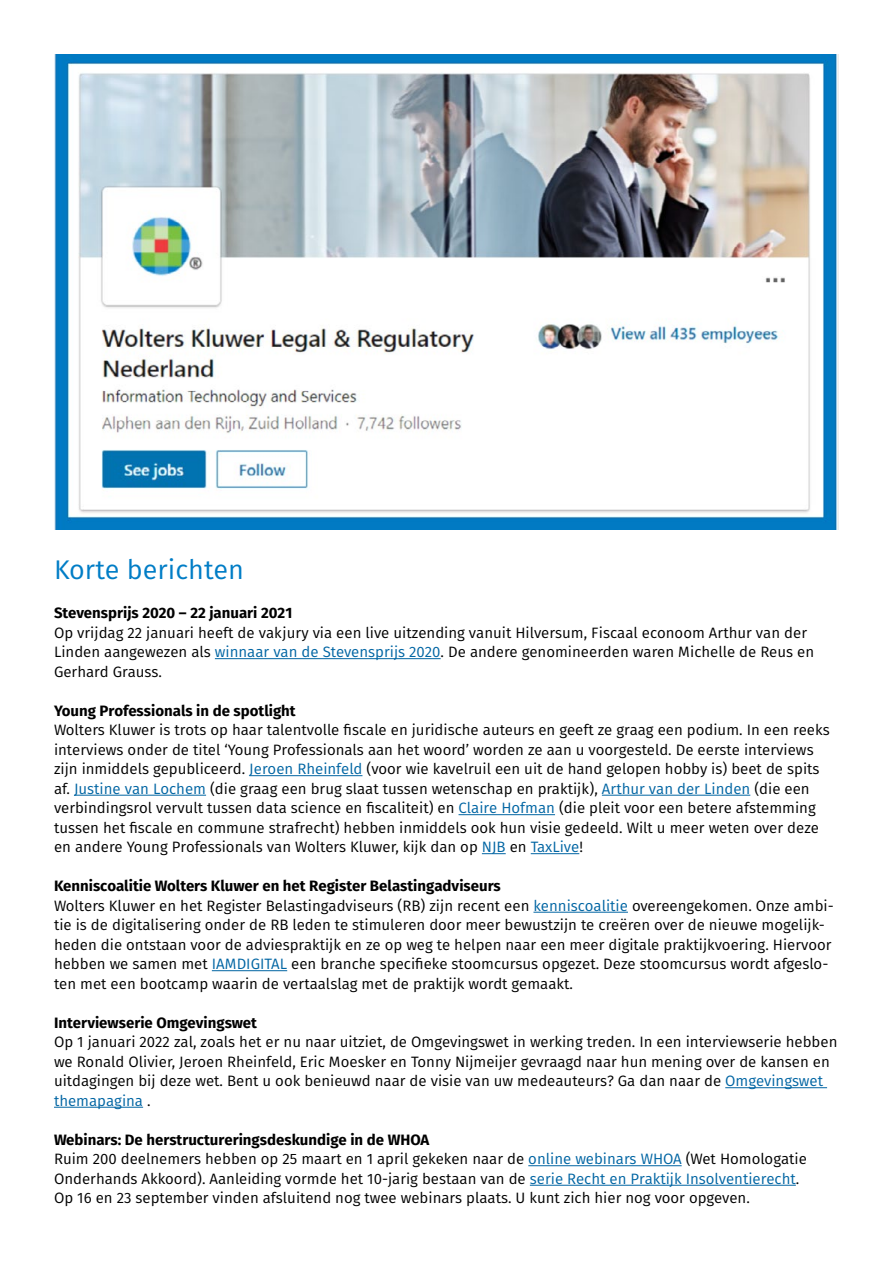
<style>
.page{position:relative;width:893px;height:1263px;background:#fff}
.page>*{position:absolute;margin:0;border:0;box-sizing:border-box;transform-origin:0 0}
.t1{font:27px "Fira Sans";color:#007dc6}
.t2{font:15px/19.5px "Fira Sans";color:#000}
.t3{font:700 15px "Fira Sans";color:#000}
.s1{color:#0065a3}
.s2{font-weight:700}
</style>
<div class="page">
<hr style="left:215px;top:658px;width:226px;height:1px;background:#0065a3">
<hr style="left:249px;top:775px;width:113px;height:1px;background:#0065a3">
<hr style="left:74px;top:795px;width:132px;height:1px;background:#0065a3">
<hr style="left:602px;top:795px;width:148px;height:1px;background:#0065a3">
<hr style="left:459px;top:814px;width:96px;height:1px;background:#0065a3">
<svg style="left:482px;top:853px;width:24px;height:1px"></svg>
<hr style="left:531px;top:853px;width:48px;height:1px;background:#0065a3">
<hr style="left:533px;top:912px;width:95px;height:1px;background:#0065a3">
<hr style="left:212px;top:970px;width:75px;height:1px;background:#0065a3">
<hr style="left:725px;top:1087px;width:102px;height:1px;background:#0065a3">
<hr style="left:54px;top:1107px;width:89px;height:1px;background:#0065a3">
<hr style="left:528px;top:1165px;width:154px;height:1px;background:#0065a3">
<hr style="left:530px;top:1185px;width:266px;height:1px;background:#0065a3">
<img style="left:54px;top:54px;width:785px;height:475px">
<h1 class="t1" style="left:54px;top:550px;width:191px">Korte berichten</h1>
<p class="t3" style="left:54px;top:600px;width:240px">Stevensprijs 2020 – 22 januari 2021</p>
<p class="t2" style="left:54px;top:622px;width:762px">Op vrijdag 22 januari heeft de vakjury via een live uitzending vanuit Hilversum, Fiscaal econoom Arthur van der<br>Linden aangewezen als <span class="s1">winnaar van de Stevensprijs 2020</span>. De andere genomineerden waren Michelle de Reus en<br>Gerhard Grauss.</p>
<p class="t3" style="left:54px;top:698px;width:243px">Young Professionals in de spotlight</p>
<p class="t2" style="left:54px;top:720px;width:777px">Wolters Kluwer is trots op haar talentvolle fiscale en juridische auteurs en geeft ze graag een podium. In een reeks interviews onder de titel ‘Young Professionals aan het woord’ worden ze aan u voorgesteld. De eerste interviews zijn inmiddels gepubliceerd. <span class="s1">Jeroen Rheinfeld</span> (voor wie kavelruil een uit de hand gelopen hobby is) beet de spits af. <span class="s1">Justine van Lochem</span> (die graag een brug slaat tussen wetenschap en praktijk), <span class="s1">Arthur van der Linden</span> (die een verbindingsrol vervult tussen data science en fiscaliteit) en <span class="s1">Claire Hofman</span> (die pleit voor een betere afstemming tussen het fiscale en commune strafrecht) hebben inmiddels ook hun visie gedeeld. Wilt u meer weten over deze en andere Young Professionals van Wolters Kluwer, kijk dan op <span class="s1">NJB</span> en <span class="s1">TaxLive</span>!</p>
<p class="t2" style="left:54px;top:876px;width:781px"><span class="s2">Kenniscoalitie Wolters Kluwer en het Register Belastingadviseurs<br></span>Wolters Kluwer en het Register Belastingadviseurs (RB) zijn recent een <span class="s1">kenniscoalitie</span> overeengekomen. Onze ambi&shy;tie is de digitalisering onder de RB leden te stimuleren door meer bewustzijn te creëren over de nieuwe mogelijk&shy;heden die ontstaan voor de adviespraktijk en ze op weg te helpen naar een meer digitale praktijkvoering. Hiervoor hebben we samen met <span class="s1">IAMDIGITAL</span> een branche specifieke stoomcursus opgezet. Deze stoomcursus wordt afgeslo&shy;ten met een bootcamp waarin de vertaalslag met de praktijk wordt gemaakt.</p>
<p class="t3" style="left:54px;top:1010px;width:204px">Interviewserie Omgevingswet</p>
<p class="t2" style="left:54px;top:1032px;width:785px">Op 1 januari 2022 zal, zoals het er nu naar uitziet, de Omgevingswet in werking treden. In een interviewserie hebben we Ronald Olivier, Jeroen Rheinfeld, Eric Moesker en Tonny Nijmeijer gevraagd naar hun mening over de kansen en uitdagingen bij deze wet. Bent u ook benieuwd naar de visie van uw medeauteurs? Ga dan naar de <span class="s1">Omgevingswet themapagina</span> .</p>
<p class="t2" style="left:54px;top:1129px;width:754px"><span class="s2">Webinars: De herstructureringsdeskundige in de WHOA<br></span>Ruim 200 deelnemers hebben op 25 maart en 1 april gekeken naar de <span class="s1">online webinars WHOA</span> (Wet Homologatie Onderhands Akkoord). Aanleiding vormde het 10-jarig bestaan van de <span class="s1">serie Recht en Praktijk Insolventierecht</span>.<br>Op 16 en 23 september vinden afsluitend nog twee webinars plaats. U kunt zich hier nog voor opgeven.</p>
</div>
